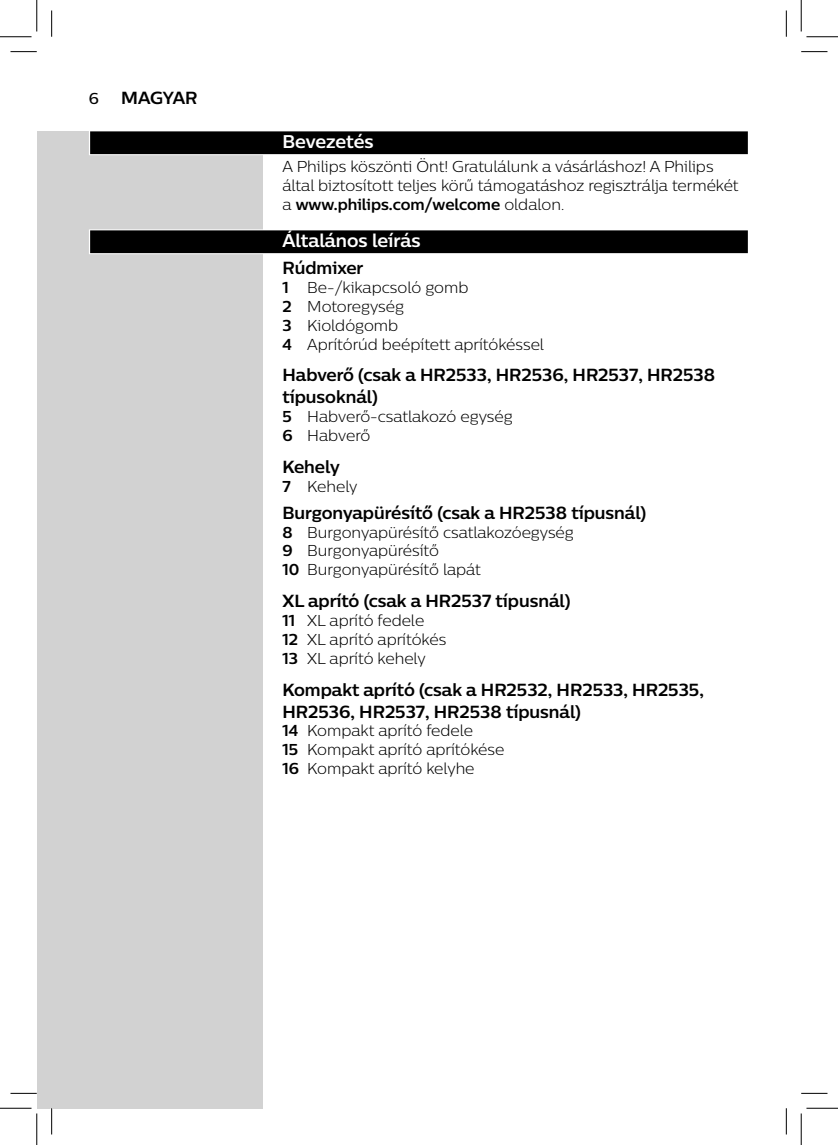
<style>
.page{position:relative;width:838px;height:1145px;background:#fff}
.page>*{position:absolute;margin:0;border:0;box-sizing:border-box;transform-origin:0 0}
.chapter-title-paragr{font:700 18.38px "Centrale Sans";color:#fff}
.body{font:700 17.5px/21.9px "Centrale Sans";color:#000}
.body-2{font:300 15.75px/18.9px "Centrale Sans";color:#000}
.t1{font:500 15.75px "Centrale Sans";color:#000}
.s1{font-weight:700}
</style>
<div class="page">
<div style="left:37px;top:131px;width:225px;height:977px;background:#d2d2d2"></div>
<div style="left:89px;top:130px;width:660px;height:25px;background:#222"></div>
<div style="left:90px;top:131px;width:657px;height:23px;background:#000"></div>
<div style="left:89px;top:229px;width:660px;height:25px;background:#222"></div>
<div style="left:90px;top:230px;width:657px;height:23px;background:#000"></div>
<svg style="left:10px;top:51px;width:27px;height:1px"></svg>
<svg style="left:801px;top:51px;width:26px;height:1px"></svg>
<svg style="left:10px;top:1093px;width:27px;height:1px"></svg>
<svg style="left:801px;top:1093px;width:26px;height:1px"></svg>
<svg style="left:51px;top:10px;width:1px;height:27px"></svg>
<svg style="left:51px;top:1108px;width:1px;height:26px"></svg>
<svg style="left:786px;top:10px;width:1px;height:27px"></svg>
<svg style="left:786px;top:1108px;width:1px;height:26px"></svg>
<hr style="left:0;top:36px;width:32px;height:1px;background:#000">
<hr style="left:806px;top:36px;width:31px;height:1px;background:#000">
<hr style="left:0;top:1108px;width:32px;height:1px;background:#000">
<hr style="left:806px;top:1108px;width:31px;height:1px;background:#000">
<hr style="left:36px;top:0;width:1px;height:31px;background:#000">
<hr style="left:36px;top:1113px;width:1px;height:32px;background:#000">
<hr style="left:800px;top:0;width:1px;height:31px;background:#000">
<hr style="left:800px;top:1113px;width:1px;height:32px;background:#000">
<p class="t1" style="left:89px;top:89px;width:12px">6</p>
<p class="body" style="left:121px;top:87px;width:78px">MAGYAR</p>
<p class="chapter-title-paragr" style="left:282px;top:130px;width:93px">Bevezetés</p>
<p class="body-2" style="left:282px;top:157px;width:457px">A Philips köszönti Önt! Gratulálunk a vásárláshoz! A Philips által biztosított teljes körű támogatáshoz regisztrálja termékét a <span class="s1">www.philips.com/welcome</span> oldalon.</p>
<p class="chapter-title-paragr" style="left:282px;top:229px;width:139px">Általános leírás</p>
<p class="body" style="left:282px;top:257px;width:82px">Rúdmixer</p>
<p class="body-2" style="left:282px;top:278px;width:187px"><span class="s1">1</span> Be-/kikapcsoló gomb</p>
<p class="body-2" style="left:282px;top:297px;width:123px"><span class="s1">2</span> Motoregység</p>
<p class="body-2" style="left:282px;top:315px;width:117px"><span class="s1">3</span> Kioldógomb</p>
<p class="body-2" style="left:282px;top:334px;width:263px"><span class="s1">4</span> Aprítórúd beépített aprítókéssel</p>
<p class="body" style="left:282px;top:364px;width:434px">Habverő (csak a HR2533, HR2536, HR2537, HR2538 típusoknál)</p>
<p class="body-2" style="left:282px;top:407px;width:231px"><span class="s1">5</span> Habverő-csatlakozó egység</p>
<p class="body-2" style="left:282px;top:426px;width:89px"><span class="s1">6</span> Habverő</p>
<p class="body" style="left:282px;top:455px;width:59px">Kehely</p>
<p class="body-2" style="left:282px;top:477px;width:76px"><span class="s1">7</span> Kehely</p>
<p class="body" style="left:282px;top:501px;width:365px">Burgonyapürésítő (csak a HR2538 típusnál)</p>
<p class="body-2" style="left:282px;top:522px;width:293px"><span class="s1">8</span> Burgonyapürésítő csatlakozóegység</p>
<p class="body-2" style="left:282px;top:541px;width:158px"><span class="s1">9</span> Burgonyapürésítő</p>
<p class="body-2" style="left:282px;top:560px;width:200px"><span class="s1">10</span> Burgonyapürésítő lapát</p>
<p class="body" style="left:282px;top:590px;width:289px">XL aprító (csak a HR2537 típusnál)</p>
<p class="body-2" style="left:282px;top:611px;width:143px"><span class="s1">11</span> XL aprító fedele</p>
<p class="body-2" style="left:282px;top:630px;width:165px"><span class="s1">12</span> XL aprító aprítókés</p>
<p class="body-2" style="left:282px;top:649px;width:145px"><span class="s1">13</span> XL aprító kehely</p>
<p class="body" style="left:282px;top:678px;width:423px">Kompakt aprító (csak a HR2532, HR2533, HR2535,<br>HR2536, HR2537, HR2538 típusnál)</p>
<p class="body-2" style="left:282px;top:721px;width:192px"><span class="s1">14</span> Kompakt aprító fedele</p>
<p class="body-2" style="left:282px;top:740px;width:223px"><span class="s1">15</span> Kompakt aprító aprítókése</p>
<p class="body-2" style="left:282px;top:759px;width:193px"><span class="s1">16</span> Kompakt aprító kelyhe</p>
</div>
